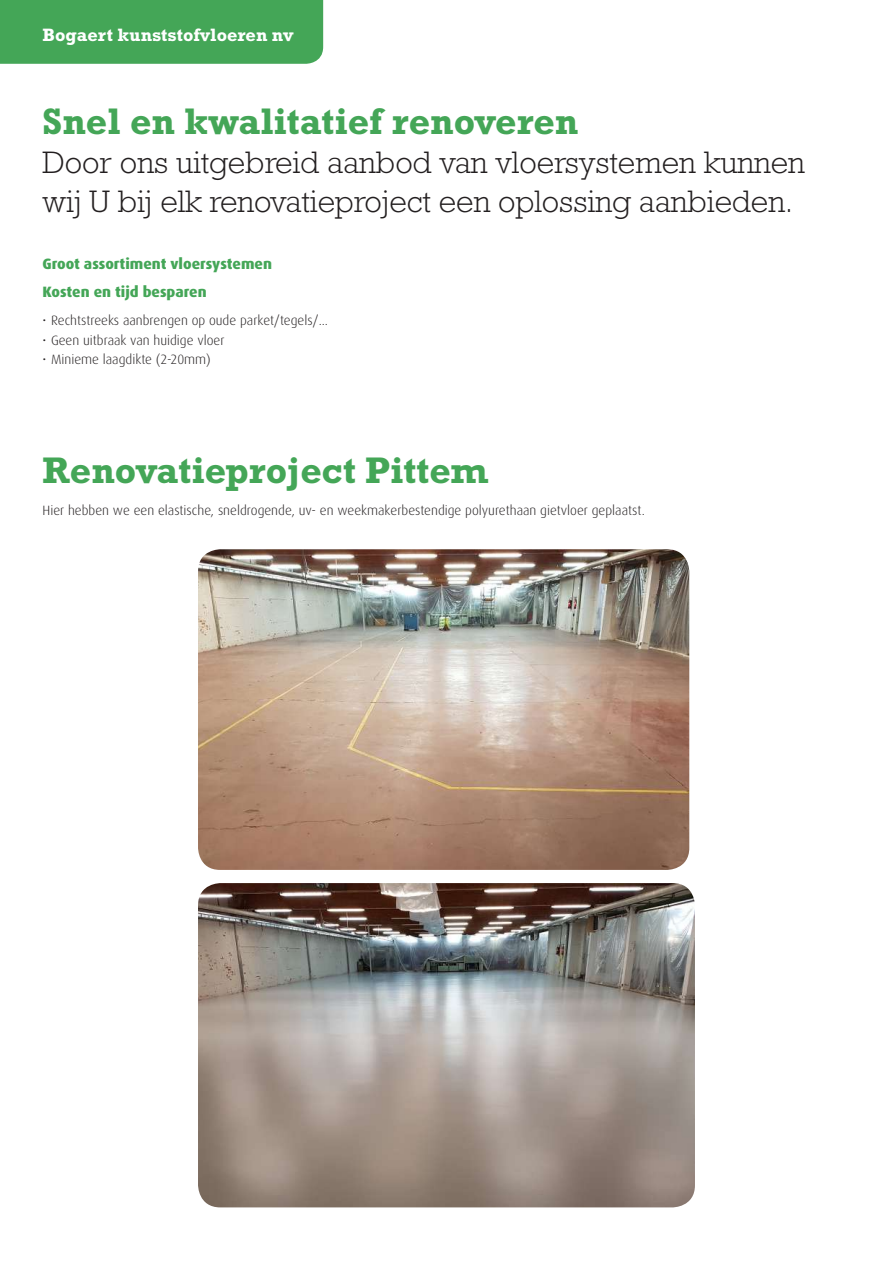
<style>
.page{position:relative;width:893px;height:1263px;background:#fff}
.page>*{position:absolute;margin:0;border:0;box-sizing:border-box;transform-origin:0 0}
.t1{font:700 37.5px "Rockwell Std";color:#44a657}
.t2{font:300 31.5px/39px "Rockwell Std";color:#231f20}
.t3{font:700 18.15px "Rockwell Std";color:#fff}
.t4{font:800 15px/28px "Dax Pro";color:#44a657}
.t5{font:300 13.5px "Dax Pro";color:#231f20}
</style>
<div class="page">
<img style="left:198px;top:883px;width:497px;height:324px">
<img style="left:198px;top:549px;width:491px;height:321px">
<div style="left:0;top:0;width:323px;height:64px;background:#44a657"></div>
<h3 class="t3" style="left:43px;top:24px;width:252px">Bogaert kunststofvloeren nv</h3>
<h1 class="t1" style="left:43px;top:99px;width:537px">Snel en kwalitatief renoveren</h1>
<h2 class="t2" style="left:43px;top:143px;width:764px">Door ons uitgebreid aanbod van vloersystemen kunnen wij U bij elk renovatieproject een oplossing aanbieden.</h2>
<p class="t4" style="left:43px;top:250px;width:231px">Groot assortiment vloersystemen<br>Kosten en tijd besparen</p>
<p class="t5" style="left:43px;top:312px;width:287px">• Rechtstreeks aanbrengen op oude parket/tegels/...</p>
<p class="t5" style="left:43px;top:331px;width:184px">• Geen uitbraak van huidige vloer</p>
<p class="t5" style="left:43px;top:351px;width:170px">• Minieme laagdikte (2-20mm)</p>
<h1 class="t1" style="left:43px;top:448px;width:447px">Renovatieproject Pittem</h1>
<p class="t5" style="left:43px;top:502px;width:604px">Hier hebben we een elastische, sneldrogende, uv- en weekmakerbestendige polyurethaan gietvloer geplaatst.</p>
</div>
